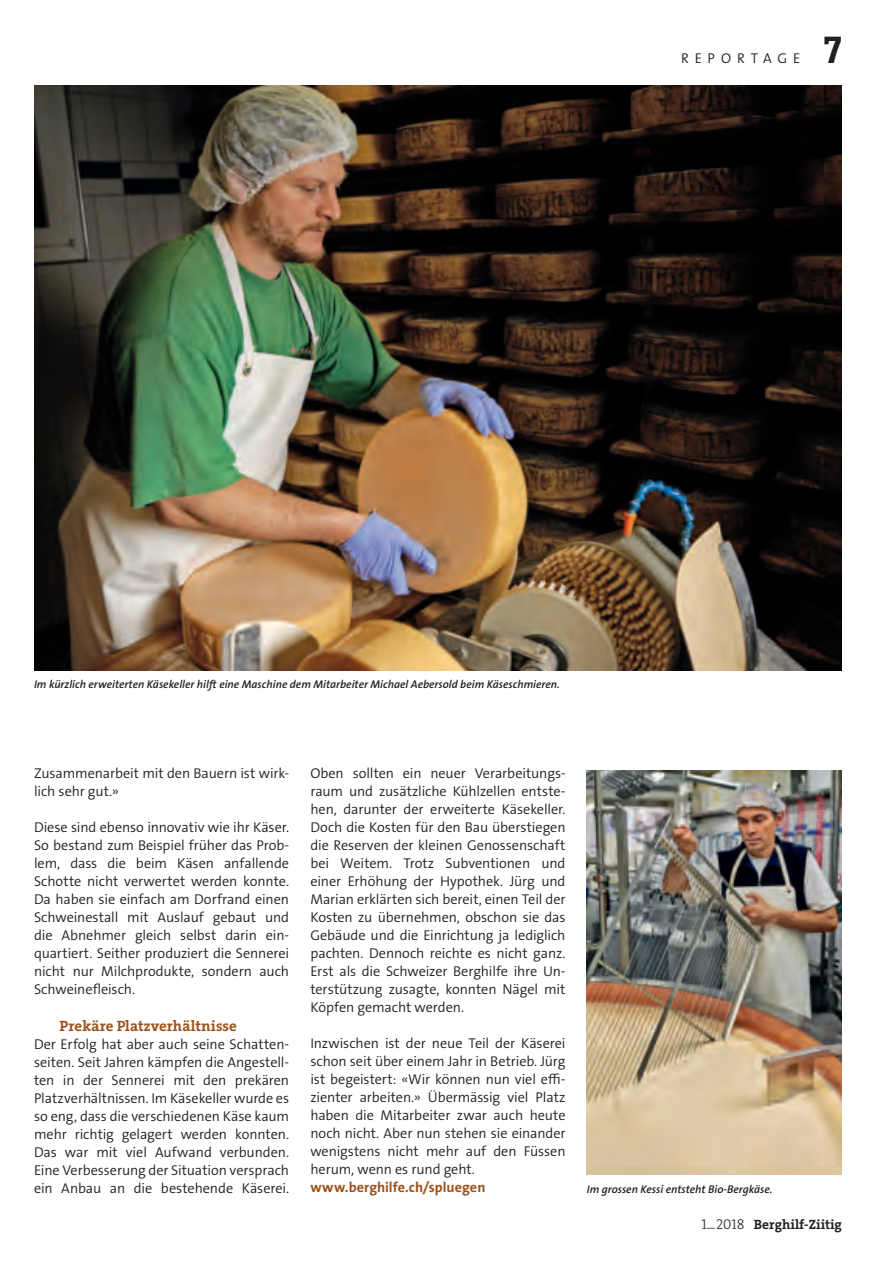
<style>
.page{position:relative;width:893px;height:1263px;background:#fff}
.page>*{position:absolute;margin:0;border:0;box-sizing:border-box;transform-origin:0 0}
.t1{font:39px "The Serif LP7 Bl 1";color:#231f20}
.t2{font:15px "The Serif LP7 Bl 1";color:#9d5119}
.t3{font:14.25px/18px "The Sans LP4 Se Li 1";letter-spacing:-.005em;color:#231f20;text-align:justify}
.t4{font:14.25px "The Sans LP7 Bld";letter-spacing:.005em;color:#9d5119}
.t5{font:14.25px "The Sans LP4 Se Li 1";letter-spacing:.405em;color:#231f20}
.t6{font:13.5px "The Serif LP7 Bld";color:#231f20}
.t7{font:11.25px "The Sans LP6 Se Bld IT";color:#231f20}
.s1{font-family:"The Serif LP3 Lig";font-size:14.25px}
</style>
<div class="page">
<img style="left:34px;top:85px;width:808px;height:585px">
<img style="left:587px;top:770px;width:255px;height:404px">
<p class="t5" style="left:681px;top:49px;width:121px">REPORTAGE</p>
<h1 class="t1" style="left:824px;top:24px;width:20px">7</h1>
<p class="t7" style="left:34px;top:677px;width:527px">Im kürzlich erweiterten Käsekeller hilft eine Maschine dem Mitarbeiter Michael Aebersold beim Käseschmieren.</p>
<p class="t3" style="left:34px;top:765px;width:257px">Zusammenarbeit mit den Bauern ist wirk&shy;lich sehr gut.»</p>
<p class="t3" style="left:34px;top:819px;width:257px">Diese sind ebenso innovativ wie ihr Käser.<br>So bestand zum Beispiel früher das Prob&shy;lem, dass die beim Käsen anfallende Schotte nicht verwertet werden konnte.<br>Da haben sie einfach am Dorfrand einen Schweinestall mit Auslauf gebaut und die Abnehmer gleich selbst darin ein&shy;quartiert. Seither produziert die Sennerei nicht nur Milchprodukte, sondern auch Schweinefleisch.</p>
<p class="t2" style="left:60px;top:1015px;width:179px">Prekäre Platzverhältnisse</p>
<p class="t3" style="left:34px;top:1035px;width:257px">Der Erfolg hat aber auch seine Schatten&shy;seiten. Seit Jahren kämpfen die Angestell&shy;ten in der Sennerei mit den prekären Platzverhältnissen. Im Käsekeller wurde es so eng, dass die verschiedenen Käse kaum mehr richtig gelagert werden konnten.<br>Das war mit viel Aufwand verbunden.<br>Eine Verbesserung der Situation versprach ein Anbau an die bestehende Käserei.</p>
<p class="t3" style="left:310px;top:765px;width:257px">Oben sollten ein neuer Verarbeitungs&shy;raum und zusätzliche Kühlzellen entste&shy;hen, darunter der erweiterte Käsekeller.<br>Doch die Kosten für den Bau überstiegen die Reserven der kleinen Genossenschaft bei Weitem. Trotz Subventionen und einer Erhöhung der Hypothek. Jürg und Marian erklärten sich bereit, einen Teil der Kosten zu übernehmen, obschon sie das Gebäude und die Einrichtung ja lediglich pachten. Dennoch reichte es nicht ganz.<br>Erst als die Schweizer Berghilfe ihre Un&shy;terstützung zusagte, konnten Nägel mit Köpfen gemacht werden.</p>
<p class="t3" style="left:310px;top:1035px;width:257px">Inzwischen ist der neue Teil der Käserei schon seit über einem Jahr in Betrieb. Jürg ist begeistert: «Wir können nun viel effi&shy;zienter arbeiten.» Übermässig viel Platz haben die Mitarbeiter zwar auch heute noch nicht. Aber nun stehen sie einander wenigstens nicht mehr auf den Füssen herum, wenn es rund geht.</p>
<p class="t4" style="left:310px;top:1178px;width:177px">www.berghilfe.ch/spluegen</p>
<p class="t7" style="left:587px;top:1181px;width:187px">Im grossen Kessi entsteht Bio-Bergkäse.</p>
<p class="t6" style="left:702px;top:1215px;width:142px"><span class="s1">1</span><sup>_</sup><span class="s1">2018</span> Berghilf-Ziitig</p>
</div>
